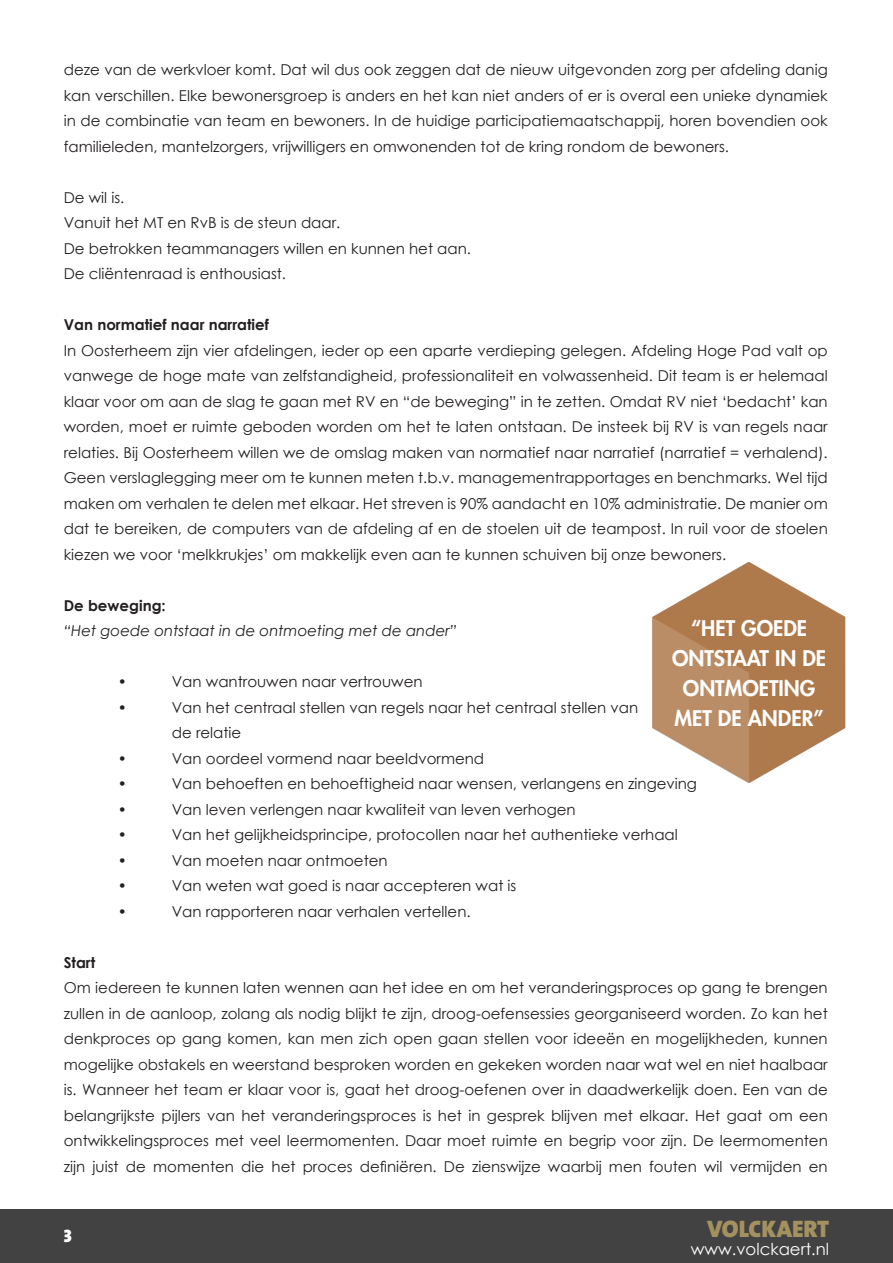
<style>
.page{position:relative;width:893px;height:1263px;background:#fff}
.page>*{position:absolute;margin:0;border:0;box-sizing:border-box;transform-origin:0 0}
.t1{font:24px "The Mix Black Caps";color:#a39160}
.t2{font:800 21px/30px "Futura";color:#fff;text-align:center}
.t3{font:18px "The Mix Black Caps";color:#fff}
.t4{font:16.5px "Century Gothic";color:#fff}
.t5{font:15px/25.5px "Century Gothic";color:#231f20;text-align:justify}
.t6{font:italic 15px "Century Gothic";color:#231f20}
.t7{font:700 15px "Century Gothic";color:#231f20}
</style>
<div class="page">
<div style="left:0;top:1209px;width:893px;height:54px;background:#434242"></div>
<img style="left:652px;top:562px;width:194px;height:221px">
<p class="t5" style="left:64px;top:57px;width:765px">deze van de werkvloer komt. Dat wil dus ook zeggen dat de nieuw uitgevonden zorg per afdeling danig kan verschillen. Elke bewonersgroep is anders en het kan niet anders of er is overal een unieke dynamiek in de combinatie van team en bewoners. In de huidige participatiemaatschappij, horen bovendien ook familieleden, mantelzorgers, vrijwilligers en omwonenden tot de kring rondom de bewoners.</p>
<p class="t5" style="left:64px;top:184px;width:62px">De wil is.</p>
<p class="t5" style="left:64px;top:210px;width:278px">Vanuit het MT en RvB is de steun daar.</p>
<p class="t5" style="left:64px;top:235px;width:409px">De betrokken teammanagers willen en kunnen het aan.</p>
<p class="t5" style="left:64px;top:261px;width:224px">De cliëntenraad is enthousiast.</p>
<p class="t7" style="left:64px;top:313px;width:207px">Van normatief naar narratief</p>
<p class="t5" style="left:64px;top:337px;width:765px">In Oosterheem zijn vier afdelingen, ieder op een aparte verdieping gelegen. Afdeling Hoge Pad valt op vanwege de hoge mate van zelfstandigheid, professionaliteit en volwassenheid. Dit team is er helemaal klaar voor om aan de slag te gaan met RV en “de beweging” in te zetten. Omdat RV niet ‘bedacht’ kan worden, moet er ruimte geboden worden om het te laten ontstaan. De insteek bij RV is van regels naar relaties. Bij Oosterheem willen we de omslag maken van normatief naar narratief (narratief = verhalend).<br>Geen verslaglegging meer om te kunnen meten t.b.v. managementrapportages en benchmarks. Wel tijd maken om verhalen te delen met elkaar. Het streven is 90% aandacht en 10% administratie. De manier om dat te bereiken, de computers van de afdeling af en de stoelen uit de teampost. In ruil voor de stoelen kiezen we voor ‘melkkrukjes’ om makkelijk even aan te kunnen schuiven bij onze bewoners.</p>
<p class="t7" style="left:64px;top:594px;width:103px">De beweging:</p>
<p class="t6" style="left:64px;top:620px;width:395px">“Het goede ontstaat in de ontmoeting met de ander”</p>
<p class="t2" style="left:672px;top:613px;width:156px">“HET GOEDE<br>ONTSTAAT IN DE<br>ONTMOETING<br>MET DE ANDER”</p>
<p class="t5" style="left:118px;top:669px;width:11px">•</p>
<p class="t5" style="left:172px;top:669px;width:252px">Van wantrouwen naar vertrouwen</p>
<p class="t5" style="left:118px;top:694px;width:11px">•</p>
<p class="t5" style="left:172px;top:694px;width:468px">Van het centraal stellen van regels naar het centraal stellen van</p>
<p class="t5" style="left:172px;top:720px;width:71px">de relatie</p>
<p class="t5" style="left:118px;top:745px;width:11px">•</p>
<p class="t5" style="left:172px;top:745px;width:314px">Van oordeel vormend naar beeldvormend</p>
<p class="t5" style="left:118px;top:771px;width:11px">•</p>
<p class="t5" style="left:172px;top:771px;width:527px">Van behoeften en behoeftigheid naar wensen, verlangens en zingeving</p>
<p class="t5" style="left:118px;top:796px;width:11px">•</p>
<p class="t5" style="left:172px;top:796px;width:405px">Van leven verlengen naar kwaliteit van leven verhogen</p>
<p class="t5" style="left:118px;top:822px;width:11px">•</p>
<p class="t5" style="left:172px;top:822px;width:508px">Van het gelijkheidsprincipe, protocollen naar het authentieke verhaal</p>
<p class="t5" style="left:118px;top:847px;width:11px">•</p>
<p class="t5" style="left:172px;top:847px;width:217px">Van moeten naar ontmoeten</p>
<p class="t5" style="left:118px;top:873px;width:11px">•</p>
<p class="t5" style="left:172px;top:873px;width:346px">Van weten wat goed is naar accepteren wat is</p>
<p class="t5" style="left:118px;top:898px;width:11px">•</p>
<p class="t5" style="left:172px;top:898px;width:300px">Van rapporteren naar verhalen vertellen.</p>
<p class="t7" style="left:64px;top:951px;width:33px">Start</p>
<p class="t5" style="left:64px;top:975px;width:765px">Om iedereen te kunnen laten wennen aan het idee en om het veranderingsproces op gang te brengen zullen in de aanloop, zolang als nodig blijkt te zijn, droog-oefensessies georganiseerd worden. Zo kan het denkproces op gang komen, kan men zich open gaan stellen voor ideeën en mogelijkheden, kunnen mogelijke obstakels en weerstand besproken worden en gekeken worden naar wat wel en niet haalbaar is. Wanneer het team er klaar voor is, gaat het droog-oefenen over in daadwerkelijk doen. Een van de belangrijkste pijlers van het veranderingsproces is het in gesprek blijven met elkaar. Het gaat om een ontwikkelingsproces met veel leermomenten. Daar moet ruimte en begrip voor zijn. De leermomenten zijn juist de momenten die het proces definiëren. De zienswijze waarbij men fouten wil vermijden en</p>
<p class="t3" style="left:64px;top:1220px;width:9px">3</p>
<h1 class="t1" style="left:707px;top:1208px;width:124px">VOLCKAERT</h1>
<p class="t4" style="left:691px;top:1237px;width:140px">www.volckaert.nl</p>
</div>
